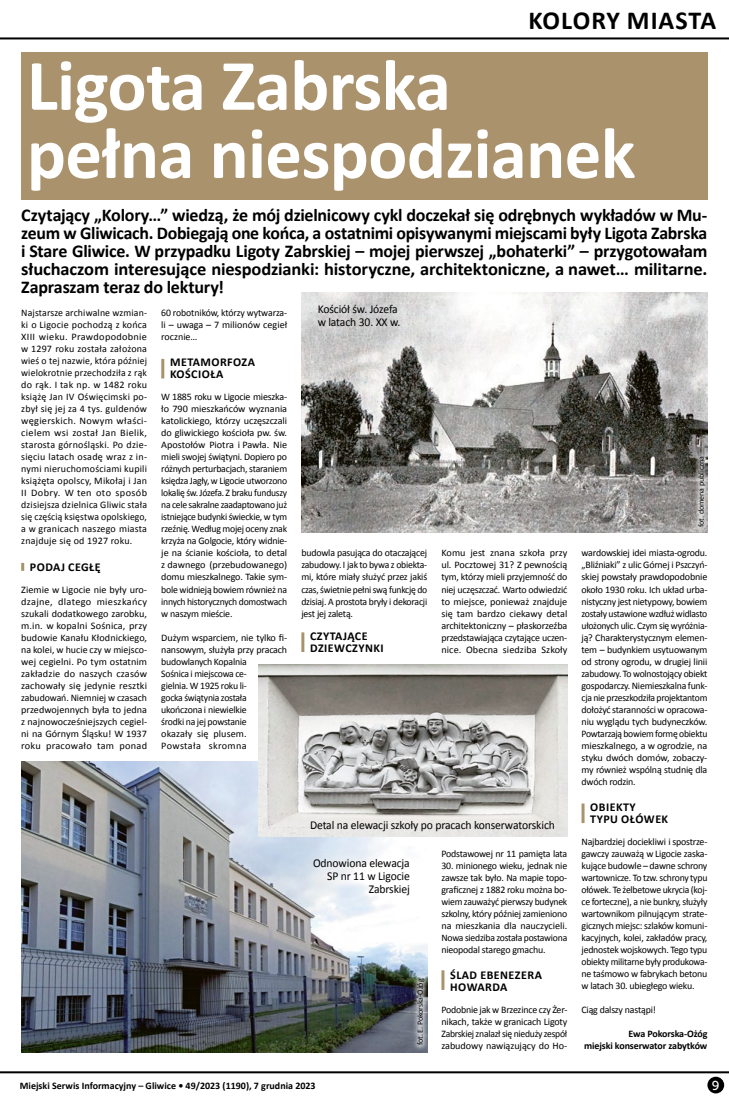
<style>
.page{position:relative;width:729px;height:1098px;background:#fff}
.page>*{position:absolute;margin:0;border:0;box-sizing:border-box;transform-origin:0 0}
.t1{font:700 73px/68px "Calibri";letter-spacing:-.01em;color:#fff}
.t2{font:700 26px "Calibri";letter-spacing:.035em;color:#000}
.t3{font:700 18px/18px "Calibri";letter-spacing:-.01em;color:#000;text-align:justify}
.t4{font:13px "Museo Sans 500";color:#fff}
.t5{font:12px/13px "Calibri";letter-spacing:-.01em;color:#000}
.t6{font:700 12px/12px "Calibri";letter-spacing:.04em;color:#000}
.t7{font:10px/12px "Calibri";letter-spacing:-.02em;color:#000;text-align:justify}
.t8{font:700 10px/12px "Calibri";color:#000;text-align:right}
.t9{font:8px "Calibri";letter-spacing:-.01em;color:#000}
</style>
<div class="page">
<hr style="left:0;top:37px;width:729px;height:2px;background:#000">
<hr style="left:0;top:1070px;width:729px;height:2px;background:#000">
<div style="left:707px;top:1076px;width:17px;height:16px;background:#000;border-radius:50%"></div>
<div style="left:21px;top:52px;width:686px;height:148px;background:#a9926c"></div>
<img style="left:21px;top:761px;width:406px;height:290px">
<img style="left:258px;top:664px;width:309px;height:172px">
<img style="left:301px;top:292px;width:406px;height:240px">
<div style="left:692px;top:450px;width:19px;height:82px;background:#fff;opacity:.75"></div>
<div style="left:411px;top:972px;width:19px;height:78px;background:#fff;opacity:.75"></div>
<svg style="left:21px;top:562px;width:3px;height:8px"></svg>
<hr style="left:301px;top:632px;width:3px;height:19px;background:#a9926c">
<hr style="left:161px;top:359px;width:3px;height:19px;background:#a9926c">
<hr style="left:581px;top:803px;width:3px;height:19px;background:#a9926c">
<hr style="left:441px;top:969px;width:3px;height:20px;background:#a9926c">
<h2 class="t2" style="left:528px;top:4px;width:189px">KOLORY MIASTA</h2>
<h1 class="t1" style="left:27px;top:51px;width:610px">Ligota Zabrska pełna niespodzianek</h1>
<p class="t3" style="left:21px;top:206px;width:687px">Czytający „Kolory…” wiedzą, że mój dzielnicowy cykl doczekał się odrębnych wykładów w Mu&shy;zeum w Gliwicach. Dobiegają one końca, a ostatnimi opisywanymi miejscami były Ligota Zabrska i Stare Gliwice. W przypadku Ligoty Zabrskiej – mojej pierwszej „bohaterki” – przygotowałam słuchaczom interesujące niespodzianki: historyczne, architektoniczne, a nawet… militarne.<br>Zapraszam teraz do lektury!</p>
<p class="t7" style="left:21px;top:307px;width:127px">Najstarsze archiwalne wzmian&shy;ki o Ligocie pochodzą z końca XIII wieku. Prawdopodobnie w 1297 roku została założona wieś o tej nazwie, która później wielokrotnie przechodziła z rąk do rąk. I tak np. w 1482 roku książę Jan IV Oświęcimski po&shy;zbył się jej za 4 tys. guldenów węgierskich. Nowym właści&shy;cielem wsi został Jan Bielik, starosta górnośląski. Po dzie&shy;sięciu latach osadę wraz z in&shy;nymi nieruchomościami kupili książęta opolscy, Mikołaj i Jan II Dobry. W ten oto sposób dzisiejsza dzielnica Gliwic stała się częścią księstwa opolskiego, a w granicach naszego miasta znajduje się od 1927 roku.</p>
<p class="t6" style="left:30px;top:560px;width:72px">PODAJ CEGŁĘ</p>
<p class="t7" style="left:21px;top:583px;width:127px">Ziemie w Ligocie nie były uro&shy;dzajne, dlatego mieszkańcy szukali dodatkowego zarobku, m.in. w kopalni Sośnica, przy budowie Kanału Kłodnickiego, na kolei, w hucie czy w miejsco&shy;wej cegielni. Po tym ostatnim zakładzie do naszych czasów zachowały się jedynie resztki zabudowań. Niemniej w czasach przedwojennych była to jedna z najnowocześniejszych cegiel&shy;ni na Górnym Śląsku! W 1937 roku pracowało tam ponad</p>
<p class="t5" style="left:317px;top:302px;width:84px">Kościół św. Józefa w latach 30. XX w.</p>
<p class="t7" style="left:161px;top:307px;width:127px">60 robotników, którzy wytwarza&shy;li – uwaga – 7 milionów cegieł rocznie…</p>
<p class="t6" style="left:170px;top:356px;width:86px">METAMORFOZA<br>KOŚCIOŁA</p>
<p class="t7" style="left:161px;top:391px;width:127px">W 1885 roku w Ligocie mieszka&shy;ło 790 mieszkańców wyznania katolickiego, którzy uczęszczali do gliwickiego kościoła pw. św.<br>Apostołów Piotra i Pawła. Nie mieli swojej świątyni. Dopiero po różnych perturbacjach, staraniem księdza Jagły, w Ligocie utworzono lokalię św. Józefa. Z braku funduszy na cele sakralne zaadaptowano już istniejące budynki świeckie, w tym rzeźnię. Według mojej oceny znak krzyża na Golgocie, który widnie&shy;je na ścianie kościoła, to detal z dawnego (przebudowanego) domu mieszkalnego. Takie sym&shy;bole widnieją bowiem również na innych historycznych domostwach w naszym mieście.</p>
<p class="t7" style="left:161px;top:631px;width:127px;text-align:left">Dużym wsparciem, nie tylko fi&shy;nansowym, służyła przy pracach budowlanych Kopalnia<br>Sośnica i miejscowa ce-<br>gielnia. W 1925 roku li-<br>gocka świątynia została ukończona i niewielkie<br>środki na jej powstanie<br>okazały się plusem.<br>Powstała skromna</p>
<p class="t9" style="left:696px;top:527px;width:72px;rotate:-90deg">fot. domena publiczna</p>
<p class="t7" style="left:301px;top:547px;width:127px">budowla pasująca do otaczającej zabudowy. I jak to bywa z obiekta&shy;mi, które miały służyć przez jakiś czas, świetnie pełni swą funkcję do dzisiaj. A prostota bryły i dekoracji jest jej zaletą.</p>
<p class="t6" style="left:310px;top:629px;width:75px">CZYTAJĄCE<br>DZIEWCZYNKI</p>
<p class="t7" style="left:441px;top:547px;width:127px">Komu jest znana szkoła przy ul. Pocztowej 31? Z pewnością tym, którzy mieli przyjemność do niej uczęszczać. Warto odwiedzić to miejsce, ponieważ znajduje się tam bardzo ciekawy detal architektoniczny – płaskorzeźba przedstawiająca czytające uczen&shy;nice. Obecna siedziba Szkoły</p>
<p class="t7" style="left:581px;top:547px;width:127px">wardowskiej idei miasta-ogrodu. „Bliźniaki” z ulic Górnej i Pszczyń&shy;skiej powstały prawdopodobnie około 1930 roku. Ich układ urba&shy;nistyczny jest nietypowy, bowiem zostały ustawione wzdłuż widlasto ułożonych ulic. Czym się wyróżnia&shy;ją? Charakterystycznym elemen&shy;tem – budynkiem usytuowanym od strony ogrodu, w drugiej linii zabudowy. To wolnostojący obiekt gospodarczy. Niemieszkalna funk&shy;cja nie przeszkodziła projektantom dołożyć staranności w opracowa&shy;niu wyglądu tych budyneczków.<br>Powtarzają bowiem formę obiektu mieszkalnego, a w ogrodzie, na styku dwóch domów, zobaczy&shy;my również wspólną studnię dla dwóch rodzin.</p>
<p class="t6" style="left:590px;top:800px;width:79px">OBIEKTY<br>TYPU OŁÓWEK</p>
<p class="t7" style="left:581px;top:835px;width:127px">Najbardziej dociekliwi i spostrze&shy;gawczy zauważą w Ligocie zaska&shy;kujące budowle – dawne schrony wartownicze. To tzw. schrony typu ołówek. Te żelbetowe ukrycia (koj&shy;ce forteczne), a nie bunkry, służyły wartownikom pilnującym strate&shy;gicznych miejsc: szlaków komuni&shy;kacyjnych, kolei, zakładów pracy, jednostek wojskowych. Tego typu obiekty militarne były produkowa&shy;ne taśmowo w fabrykach betonu w latach 30. ubiegłego wieku.</p>
<p class="t7" style="left:581px;top:1003px;width:76px">Ciąg dalszy nastąpi!</p>
<p class="t8" style="left:584px;top:1027px;width:125px">Ewa Pokorska-Ożóg<br>miejski konserwator zabytków</p>
<p class="t5" style="left:310px;top:818px;width:246px">Detal na elewacji szkoły po pracach konserwatorskich</p>
<p class="t7" style="left:441px;top:847px;width:127px">Podstawowej nr 11 pamięta lata</p>
<p class="t7" style="left:441px;top:859px;width:127px">30. minionego wieku, jednak nie zawsze tak było. Na mapie topo&shy;graficznej z 1882 roku można bo&shy;wiem zauważyć pierwszy budynek szkolny, który później zamieniono na mieszkania dla nauczycieli.<br>Nowa siedziba została postawiona nieopodal starego gmachu.</p>
<p class="t6" style="left:450px;top:968px;width:93px">ŚLAD EBENEZERA<br>HOWARDA</p>
<p class="t7" style="left:441px;top:1003px;width:127px">Podobnie jak w Brzezince czy Żer&shy;nikach, także w granicach Ligoty Zabrskiej znalazł się nieduży zespół zabudowy nawiązujący do Ho-</p>
<p class="t5" style="left:313px;top:855px;width:98px;text-align:right">Odnowiona elewacja<br>SP nr 11 w Ligocie<br>Zabrskiej</p>
<p class="t9" style="left:415px;top:1044px;width:68px;rotate:-90deg">fot. E. Pokorska-Ożóg</p>
<p class="t8" style="left:20px;top:1079px;width:297px">Miejski Serwis Informacyjny – Gliwice • 49/2023 (1190), 7 grudnia 2023</p>
<h3 class="t4" style="left:711px;top:1077px;width:9px">9</h3>
</div>
